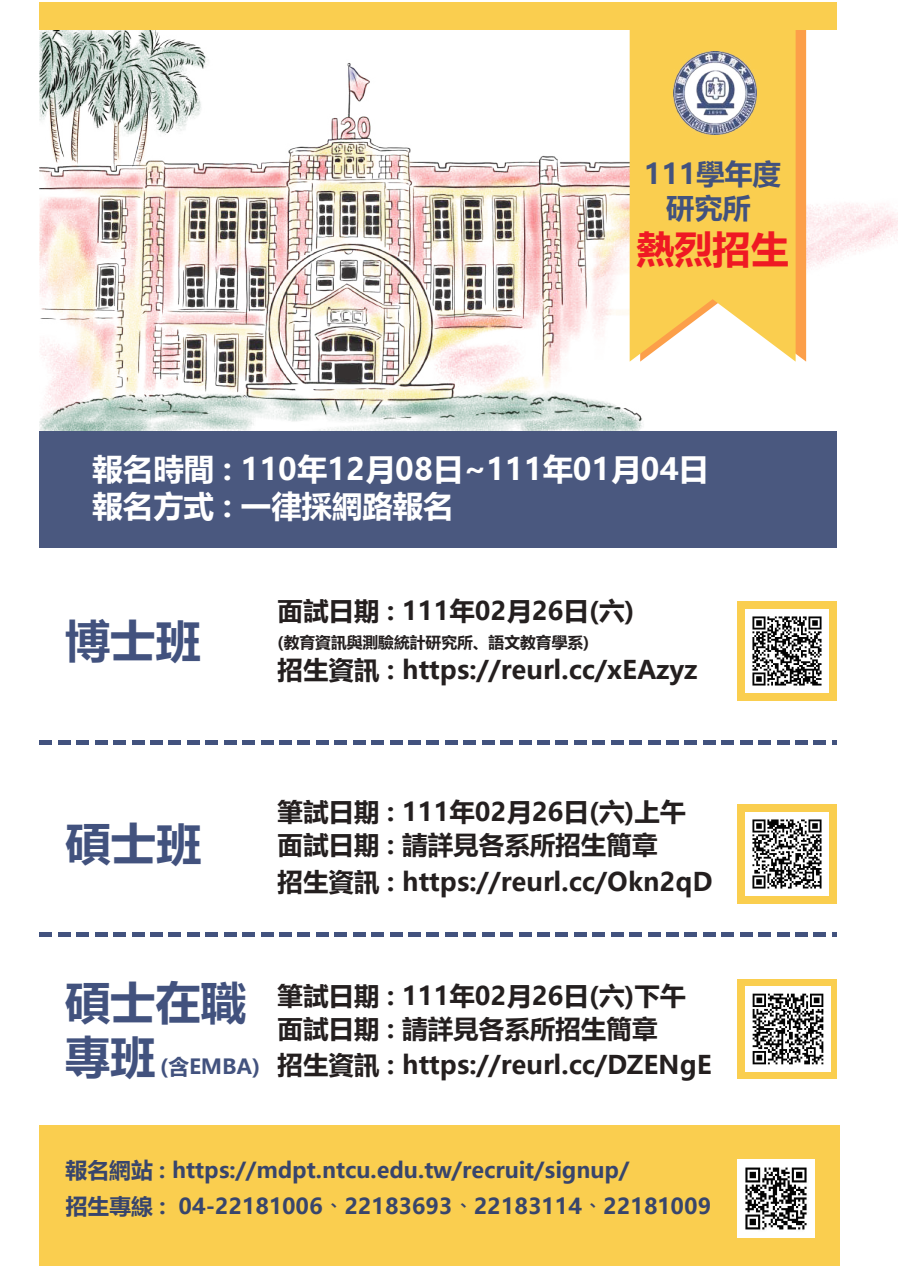
<style>
.page{position:relative;width:898px;height:1268px;background:#fff}
.page>*{position:absolute;margin:0;border:0;box-sizing:border-box;transform-origin:0 0}
.t1{font:700 45.15px "Microsoft Ya Hei";color:#42527e}
.t2{font:700 38.25px "Microsoft Ya Hei";color:#ef1923}
.t3{font:700 30.38px/36.5px "Microsoft Ya Hei";color:#fff}
.t4{font:700 28.2px/33.8px "Microsoft Ya Hei";color:#42527e;text-align:center}
.t5{font:700 25.5px "Microsoft Ya Hei";color:#241f1f}
.t6{font:700 21.83px "Microsoft Ya Hei";color:#38456c}
.t7{font:700 20.7px "Microsoft Ya Hei";color:#42527e}
.t8{font:700 15.75px "Microsoft Ya Hei";color:#241f1f}
.s1{font-size:45.15px}
.s2{font-family:"Microsoft Jheng Hei"}
</style>
<div class="page">
<img style="left:39px;top:30px;width:858px;height:401px">
<svg style="left:795px;top:30px;width:10px;height:331px;background:#fba24b"></svg>
<svg style="left:629px;top:30px;width:166px;height:331px;background:#fad25f"></svg>
<img style="left:673px;top:51px;width:83px;height:83px">
<div style="left:39px;top:1125px;width:800px;height:140px;background:#face4f"></div>
<div style="left:39px;top:2px;width:797px;height:28px;background:#face4f"></div>
<div style="left:736px;top:601px;width:100px;height:100px;background:#face4f"></div>
<div style="left:40px;top:740px;width:12px;height:5px;background:#42527e"></div>
<div style="left:58px;top:740px;width:13px;height:5px;background:#42527e"></div>
<div style="left:77px;top:740px;width:12px;height:5px;background:#42527e"></div>
<div style="left:95px;top:740px;width:12px;height:5px;background:#42527e"></div>
<div style="left:113px;top:740px;width:13px;height:5px;background:#42527e"></div>
<div style="left:132px;top:740px;width:12px;height:5px;background:#42527e"></div>
<div style="left:150px;top:740px;width:13px;height:5px;background:#42527e"></div>
<div style="left:169px;top:740px;width:12px;height:5px;background:#42527e"></div>
<div style="left:187px;top:740px;width:12px;height:5px;background:#42527e"></div>
<div style="left:205px;top:740px;width:13px;height:5px;background:#42527e"></div>
<div style="left:224px;top:740px;width:12px;height:5px;background:#42527e"></div>
<div style="left:242px;top:740px;width:13px;height:5px;background:#42527e"></div>
<div style="left:261px;top:740px;width:12px;height:5px;background:#42527e"></div>
<div style="left:279px;top:740px;width:12px;height:5px;background:#42527e"></div>
<div style="left:298px;top:740px;width:12px;height:5px;background:#42527e"></div>
<div style="left:316px;top:740px;width:12px;height:5px;background:#42527e"></div>
<div style="left:334px;top:740px;width:13px;height:5px;background:#42527e"></div>
<div style="left:353px;top:740px;width:12px;height:5px;background:#42527e"></div>
<div style="left:371px;top:740px;width:12px;height:5px;background:#42527e"></div>
<div style="left:390px;top:740px;width:12px;height:5px;background:#42527e"></div>
<div style="left:408px;top:740px;width:12px;height:5px;background:#42527e"></div>
<div style="left:426px;top:740px;width:13px;height:5px;background:#42527e"></div>
<div style="left:445px;top:740px;width:12px;height:5px;background:#42527e"></div>
<div style="left:463px;top:740px;width:13px;height:5px;background:#42527e"></div>
<div style="left:482px;top:740px;width:12px;height:5px;background:#42527e"></div>
<div style="left:500px;top:740px;width:12px;height:5px;background:#42527e"></div>
<div style="left:518px;top:740px;width:13px;height:5px;background:#42527e"></div>
<div style="left:537px;top:740px;width:12px;height:5px;background:#42527e"></div>
<div style="left:555px;top:740px;width:13px;height:5px;background:#42527e"></div>
<div style="left:574px;top:740px;width:12px;height:5px;background:#42527e"></div>
<div style="left:592px;top:740px;width:12px;height:5px;background:#42527e"></div>
<div style="left:610px;top:740px;width:13px;height:5px;background:#42527e"></div>
<div style="left:629px;top:740px;width:12px;height:5px;background:#42527e"></div>
<div style="left:647px;top:740px;width:13px;height:5px;background:#42527e"></div>
<div style="left:666px;top:740px;width:12px;height:5px;background:#42527e"></div>
<div style="left:684px;top:740px;width:12px;height:5px;background:#42527e"></div>
<div style="left:702px;top:740px;width:13px;height:5px;background:#42527e"></div>
<div style="left:721px;top:740px;width:12px;height:5px;background:#42527e"></div>
<div style="left:739px;top:740px;width:13px;height:5px;background:#42527e"></div>
<div style="left:758px;top:740px;width:12px;height:5px;background:#42527e"></div>
<div style="left:776px;top:740px;width:12px;height:5px;background:#42527e"></div>
<div style="left:795px;top:740px;width:12px;height:5px;background:#42527e"></div>
<div style="left:813px;top:740px;width:12px;height:5px;background:#42527e"></div>
<svg style="left:832px;top:740px;width:4px;height:5px"></svg>
<hr style="left:40px;top:932px;width:12px;height:4px;background:#42527e">
<hr style="left:58px;top:932px;width:13px;height:4px;background:#42527e">
<hr style="left:77px;top:932px;width:12px;height:4px;background:#42527e">
<hr style="left:95px;top:932px;width:12px;height:4px;background:#42527e">
<hr style="left:113px;top:932px;width:13px;height:4px;background:#42527e">
<hr style="left:132px;top:932px;width:12px;height:4px;background:#42527e">
<hr style="left:150px;top:932px;width:13px;height:4px;background:#42527e">
<hr style="left:169px;top:932px;width:12px;height:4px;background:#42527e">
<hr style="left:187px;top:932px;width:12px;height:4px;background:#42527e">
<hr style="left:205px;top:932px;width:13px;height:4px;background:#42527e">
<hr style="left:224px;top:932px;width:12px;height:4px;background:#42527e">
<hr style="left:242px;top:932px;width:13px;height:4px;background:#42527e">
<hr style="left:261px;top:932px;width:12px;height:4px;background:#42527e">
<hr style="left:279px;top:932px;width:12px;height:4px;background:#42527e">
<hr style="left:298px;top:932px;width:12px;height:4px;background:#42527e">
<hr style="left:316px;top:932px;width:12px;height:4px;background:#42527e">
<hr style="left:334px;top:932px;width:13px;height:4px;background:#42527e">
<hr style="left:353px;top:932px;width:12px;height:4px;background:#42527e">
<hr style="left:371px;top:932px;width:12px;height:4px;background:#42527e">
<hr style="left:390px;top:932px;width:12px;height:4px;background:#42527e">
<hr style="left:408px;top:932px;width:12px;height:4px;background:#42527e">
<hr style="left:426px;top:932px;width:13px;height:4px;background:#42527e">
<hr style="left:445px;top:932px;width:12px;height:4px;background:#42527e">
<hr style="left:463px;top:932px;width:13px;height:4px;background:#42527e">
<hr style="left:482px;top:932px;width:12px;height:4px;background:#42527e">
<hr style="left:500px;top:932px;width:12px;height:4px;background:#42527e">
<hr style="left:518px;top:932px;width:13px;height:4px;background:#42527e">
<hr style="left:537px;top:932px;width:12px;height:4px;background:#42527e">
<hr style="left:555px;top:932px;width:13px;height:4px;background:#42527e">
<hr style="left:574px;top:932px;width:12px;height:4px;background:#42527e">
<hr style="left:592px;top:932px;width:12px;height:4px;background:#42527e">
<hr style="left:610px;top:932px;width:13px;height:4px;background:#42527e">
<hr style="left:629px;top:932px;width:12px;height:4px;background:#42527e">
<hr style="left:647px;top:932px;width:13px;height:4px;background:#42527e">
<hr style="left:666px;top:932px;width:12px;height:4px;background:#42527e">
<hr style="left:684px;top:932px;width:12px;height:4px;background:#42527e">
<hr style="left:702px;top:932px;width:13px;height:4px;background:#42527e">
<hr style="left:721px;top:932px;width:12px;height:4px;background:#42527e">
<hr style="left:739px;top:932px;width:13px;height:4px;background:#42527e">
<hr style="left:758px;top:932px;width:12px;height:4px;background:#42527e">
<hr style="left:776px;top:932px;width:12px;height:4px;background:#42527e">
<hr style="left:795px;top:932px;width:12px;height:4px;background:#42527e">
<hr style="left:813px;top:932px;width:12px;height:4px;background:#42527e">
<svg style="left:832px;top:932px;width:4px;height:4px"></svg>
<div style="left:39px;top:431px;width:797px;height:116px;background:#4a587f"></div>
<div style="left:736px;top:804px;width:100px;height:99px;background:#face4f"></div>
<div style="left:736px;top:979px;width:100px;height:99px;background:#face4f"></div>
<img style="left:745px;top:609px;width:82px;height:83px">
<img style="left:745px;top:812px;width:83px;height:83px">
<img style="left:745px;top:986px;width:85px;height:85px">
<img style="left:737px;top:1159px;width:77px;height:78px">
<p class="t4" style="left:644px;top:155px;width:138px">111學年度研究所</p>
<h2 class="t2" style="left:635px;top:223px;width:155px">熱烈招生</h2>
<p class="t3" style="left:92px;top:450px;width:617px">報名時間 : 110年12月08日~111年01月04日報名方式 : 一律採網路報名</p>
<h1 class="t1" style="left:65px;top:609px;width:137px">博士班</h1>
<p class="t5" style="left:277px;top:593px;width:358px">面試日期 : 111年02月26日(六)</p>
<p class="t8" style="left:277px;top:631px;width:313px">(教育資訊與測驗統計研究所、語文教育學系)</p>
<p class="t5" style="left:277px;top:652px;width:421px">招生資訊 : https://reurl.cc/xEAzyz</p>
<h1 class="t1" style="left:66px;top:811px;width:137px">碩士班</h1>
<p class="t5" style="left:277px;top:794px;width:409px">筆試日期 : 111年02月26日(六)上午</p>
<p class="t5" style="left:277px;top:827px;width:381px">面試日期 : 請詳見各系所招生簡章</p>
<p class="t5" style="left:277px;top:863px;width:436px">招生資訊 : https://reurl.cc/Okn2qD</p>
<h1 class="t1" style="left:65px;top:970px;width:182px">碩士在職</h1>
<p class="t7" style="left:65px;top:1051px;width:196px"><span class="s1">專班</span> (含EMBA)</p>
<p class="t5" style="left:277px;top:977px;width:409px">筆試日期 : 111年02月26日(六)下午</p>
<p class="t5" style="left:277px;top:1010px;width:381px">面試日期 : 請詳見各系所招生簡章</p>
<p class="t5" style="left:277px;top:1046px;width:435px">招生資訊 : https://reurl.cc/DZENgE</p>
<p class="t6" style="left:66px;top:1154px;width:565px">報名網站 : https://mdpt.ntcu.edu.tw/recruit/signup/</p>
<p class="t6" style="left:66px;top:1190px;width:646px">招生專線 : 04-22181006<span class="s2">、</span>22183693<span class="s2">、</span>22183114<span class="s2">、</span>22181009</p>
</div>
